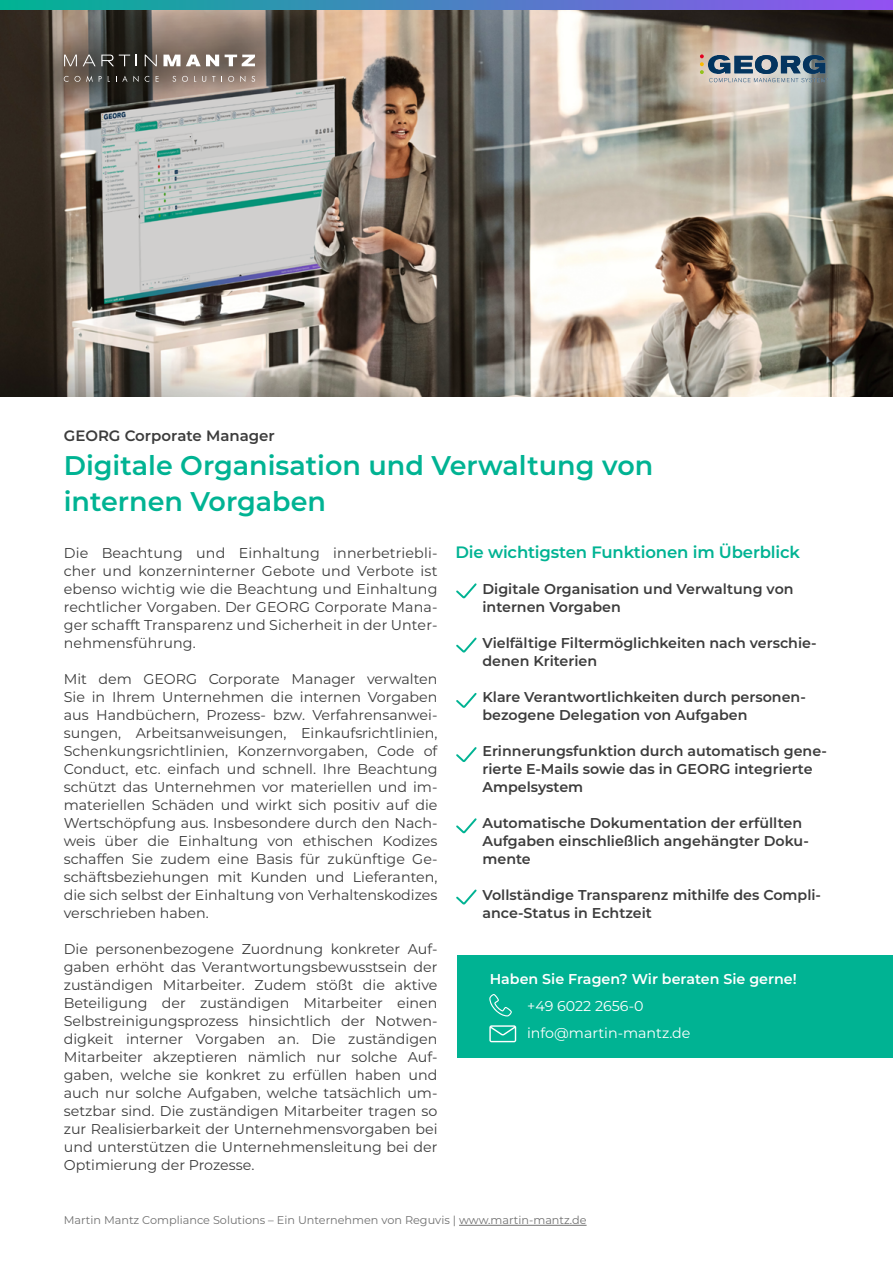
<style>
.page{position:relative;width:893px;height:1263px;background:#fff}
.page>*{position:absolute;margin:0;border:0;box-sizing:border-box;transform-origin:0 0}
.t1{font:600 27px/36px "Montserrat";color:#00b393}
.t2{font:600 16.5px "Montserrat";letter-spacing:-.01em;color:#00b393}
.t3{font:600 15px "Montserrat";color:#3c3c3c}
.t4{font:14.25px/18px "Montserrat";color:#3c3c3c;text-align:justify}
.t5{font:600 14.25px/18px "Montserrat";color:#3c3c3c}
.t6{font:600 14.25px "Montserrat";color:#fff}
.t7{font:14.25px/27px "Montserrat";color:#fff}
.t8{font:11.25px "Montserrat";color:#707070}
</style>
<div class="page">
<div style="left:457px;top:955px;width:436px;height:102px;background:#00b393"></div>
<img style="left:0;top:10px;width:893px;height:386px">
<svg style="left:64px;top:55px;width:13px;height:11px"></svg>
<svg style="left:83px;top:55px;width:47px;height:11px"></svg>
<svg style="left:145px;top:55px;width:12px;height:11px"></svg>
<svg style="left:163px;top:55px;width:17px;height:11px"></svg>
<svg style="left:186px;top:55px;width:33px;height:11px"></svg>
<svg style="left:225px;top:55px;width:30px;height:11px"></svg>
<svg style="left:64px;top:76px;width:5px;height:6px"></svg>
<svg style="left:75px;top:76px;width:18px;height:6px"></svg>
<svg style="left:99px;top:76px;width:3px;height:6px"></svg>
<svg style="left:108px;top:76px;width:2px;height:6px"></svg>
<svg style="left:116px;top:76px;width:23px;height:6px"></svg>
<svg style="left:145px;top:76px;width:4px;height:6px"></svg>
<svg style="left:156px;top:76px;width:3px;height:6px"></svg>
<svg style="left:173px;top:76px;width:3px;height:6px"></svg>
<svg style="left:182px;top:76px;width:6px;height:6px"></svg>
<svg style="left:194px;top:76px;width:2px;height:6px"></svg>
<svg style="left:202px;top:76px;width:4px;height:6px"></svg>
<svg style="left:212px;top:76px;width:10px;height:6px"></svg>
<svg style="left:228px;top:76px;width:6px;height:6px"></svg>
<svg style="left:240px;top:76px;width:5px;height:6px"></svg>
<svg style="left:252px;top:76px;width:3px;height:6px"></svg>
<svg style="left:0;top:0;width:893px;height:10px;background:#4981c2"></svg>
<svg style="left:700px;top:54px;width:129px;height:28px;background:#7b8b97"></svg>
<svg style="left:489px;top:1025px;width:27px;height:17px"></svg>
<svg style="left:489px;top:994px;width:23px;height:22px"></svg>
<svg style="left:456px;top:583px;width:21px;height:16px"></svg>
<svg style="left:456px;top:637px;width:21px;height:16px"></svg>
<svg style="left:456px;top:693px;width:21px;height:15px"></svg>
<svg style="left:456px;top:747px;width:21px;height:15px"></svg>
<svg style="left:456px;top:818px;width:21px;height:16px"></svg>
<svg style="left:456px;top:889px;width:21px;height:16px"></svg>
<hr style="left:459px;top:1225px;width:128px;height:1px;background:#707070">
<p class="t3" style="left:64px;top:425px;width:213px">GEORG Corporate Manager</p>
<h1 class="t1" style="left:64px;top:446px;width:591px">Digitale Organisation und Verwaltung von internen Vorgaben</h1>
<p class="t4" style="left:64px;top:543px;width:375px">Die Beachtung und Einhaltung innerbetriebli&shy;cher und konzerninterner Gebote und Verbote ist ebenso wichtig wie die Beachtung und Einhaltung rechtlicher Vorgaben. Der GEORG Corporate Mana&shy;ger schafft Transparenz und Sicherheit in der Unter&shy;nehmensführung.</p>
<p class="t4" style="left:64px;top:669px;width:375px">Mit dem GEORG Corporate Manager verwalten Sie in Ihrem Unternehmen die internen Vorgaben aus Handbüchern, Prozess- bzw. Verfahrensanwei&shy;sungen, Arbeitsanweisungen, Einkaufsrichtlinien, Schenkungsrichtlinien, Konzernvorgaben, Code of Conduct, etc. einfach und schnell. Ihre Beachtung schützt das Unternehmen vor materiellen und im&shy;materiellen Schäden und wirkt sich positiv auf die Wertschöpfung aus. Insbesondere durch den Nach&shy;weis über die Einhaltung von ethischen Kodizes schaffen Sie zudem eine Basis für zukünftige Ge&shy;schäftsbeziehungen mit Kunden und Lieferanten, die sich selbst der Einhaltung von Verhaltenskodizes verschrieben haben.</p>
<p class="t4" style="left:64px;top:939px;width:375px">Die personenbezogene Zuordnung konkreter Auf&shy;gaben erhöht das Verantwortungsbewusstsein der zuständigen Mitarbeiter. Zudem stößt die aktive Beteiligung der zuständigen Mitarbeiter einen Selbstreinigungsprozess hinsichtlich der Notwen&shy;digkeit interner Vorgaben an. Die zuständigen Mitarbeiter akzeptieren nämlich nur solche Auf&shy;gaben, welche sie konkret zu erfüllen haben und auch nur solche Aufgaben, welche tatsächlich um&shy;setzbar sind. Die zuständigen Mitarbeiter tragen so zur Realisierbarkeit der Unternehmensvorgaben bei und unterstützen die Unternehmensleitung bei der Optimierung der Prozesse.</p>
<p class="t2" style="left:455px;top:540px;width:346px">Die wichtigsten Funktionen im Überblick</p>
<p class="t5" style="left:482px;top:579px;width:313px">Digitale Organisation und Verwaltung von internen Vorgaben</p>
<p class="t5" style="left:482px;top:633px;width:336px">Vielfältige Filtermöglichkeiten nach verschie&shy;denen Kriterien</p>
<p class="t5" style="left:482px;top:687px;width:325px">Klare Verantwortlichkeiten durch personen&shy;bezogene Delegation von Aufgaben</p>
<p class="t5" style="left:482px;top:741px;width:346px">Erinnerungsfunktion durch automatisch gene&shy;rierte E-Mails sowie das in GEORG integrierte<br>Ampelsystem</p>
<p class="t5" style="left:482px;top:813px;width:328px">Automatische Dokumentation der erfüllten<br>Aufgaben einschließlich angehängter Doku&shy;mente</p>
<p class="t5" style="left:482px;top:885px;width:340px">Vollständige Transparenz mithilfe des Compli&shy;ance-Status in Echtzeit</p>
<p class="t6" style="left:490px;top:969px;width:308px">Haben Sie Fragen? Wir beraten Sie gerne!</p>
<p class="t7" style="left:527px;top:992px;width:165px">+49 6022 2656-0 info@martin-mantz.de</p>
<p class="t8" style="left:64px;top:1212px;width:524px">Martin Mantz Compliance Solutions – Ein Unternehmen von Reguvis | www.martin-mantz.de</p>
</div>
